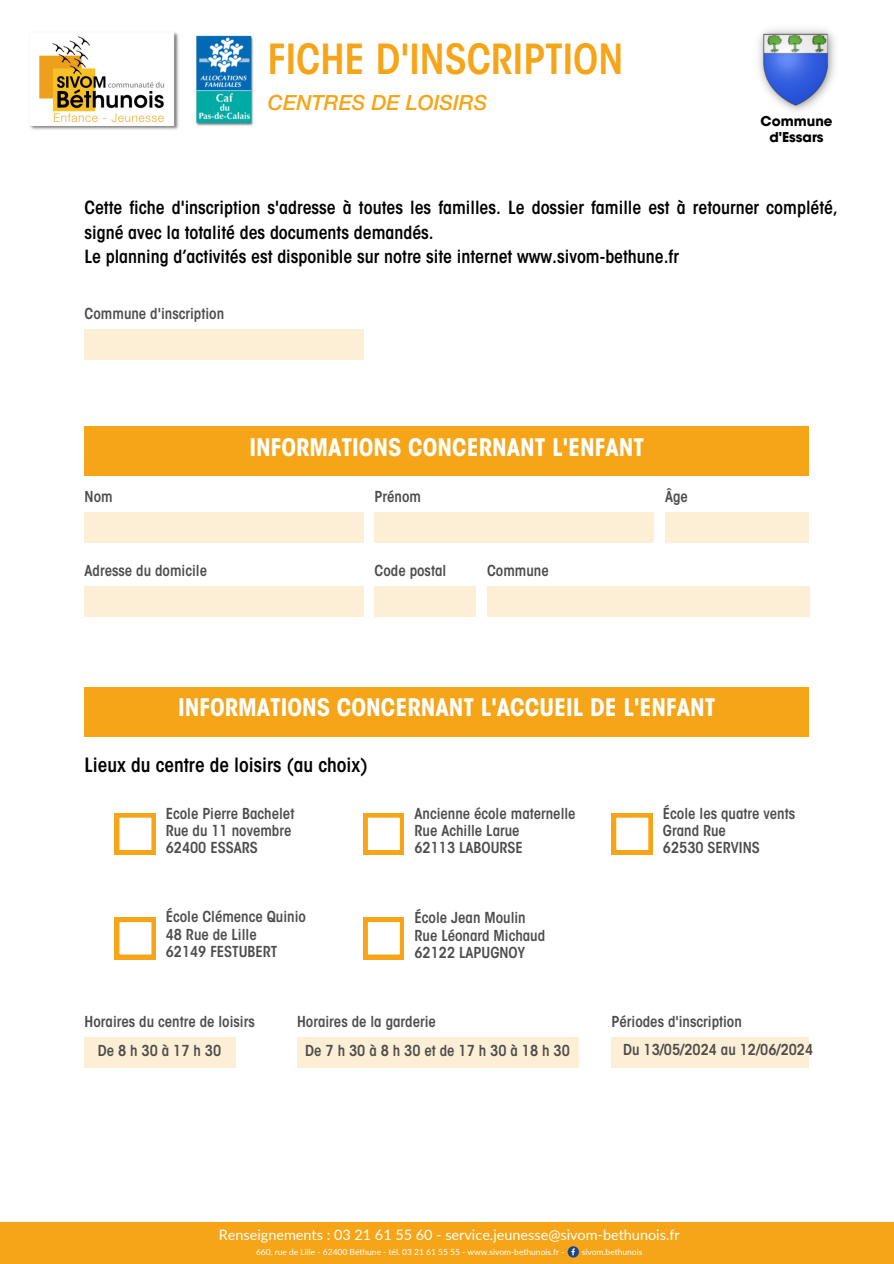
<style>
.page{position:relative;width:894px;height:1264px;background:#fff}
.page>*{position:absolute;margin:0;border:0;box-sizing:border-box;transform-origin:0 0}
.t1{font:600 condensed 41.1px "ITC Avant Garde Std";color:#f5a517}
.t2{font:700 condensed 24px "ITC Avant Garde Std";color:#fff}
.t3{font:italic 500 21px "Helvetica Neue Cyr";color:#f5a517}
.t4{font:600 condensed 19.5px "ITC Avant Garde Std";color:#000}
.t5{font:600 condensed 18px/24.8px "ITC Avant Garde Std";color:#000}
.t6{font:600 condensed 15px "ITC Avant Garde Std";color:#4d4d4d}
.t7{font:600 condensed 15px "ITC Avant Garde Std";letter-spacing:.265em;color:#4d4d4d}
.t8{font:14.4px "Lato";color:#fff}
.t9{font:700 13.5px "ITC Avant Garde Std";color:#000}
.t10{font:8.4px "Lato";color:#fff}
</style>
<div class="page">
<img style="left:29px;top:32px;width:150px;height:98px">
<img style="left:196px;top:36px;width:57px;height:90px">
<div style="left:85px;top:687px;width:723px;height:49px;background:#f5a517"></div>
<div style="left:85px;top:329px;width:279px;height:31px;background:#fdefd6"></div>
<div style="left:85px;top:1036px;width:151px;height:31px;background:#fdefd6"></div>
<div style="left:297px;top:1036px;width:281px;height:31px;background:#fdefd6"></div>
<div style="left:0;top:1222px;width:893px;height:41px;background:#f5a517"></div>
<svg style="left:567px;top:1246px;width:11px;height:11px"></svg>
<div style="left:85px;top:426px;width:723px;height:49px;background:#f5a517"></div>
<div style="left:85px;top:512px;width:279px;height:31px;background:#fdefd6"></div>
<div style="left:374px;top:512px;width:279px;height:31px;background:#fdefd6"></div>
<div style="left:85px;top:586px;width:279px;height:31px;background:#fdefd6"></div>
<div style="left:665px;top:512px;width:143px;height:31px;background:#fdefd6"></div>
<div style="left:374px;top:586px;width:101px;height:31px;background:#fdefd6"></div>
<div style="left:487px;top:586px;width:321px;height:31px;background:#fdefd6"></div>
<div style="left:115px;top:813px;width:41px;height:41px;background:#f5a517"></div>
<svg style="left:119px;top:817px;width:33px;height:33px"></svg>
<svg style="left:363px;top:813px;width:41px;height:41px"></svg>
<svg style="left:611px;top:813px;width:41px;height:41px"></svg>
<div style="left:115px;top:917px;width:41px;height:41px;background:#f5a517"></div>
<svg style="left:115px;top:922px;width:40px;height:37px"></svg>
<svg style="left:363px;top:917px;width:41px;height:42px"></svg>
<div style="left:611px;top:1036px;width:197px;height:31px;background:#fdefd6"></div>
<img style="left:759px;top:29px;width:76px;height:83px">
<p class="t1" style="left:268px;top:44px;width:357px">FICHE D'INSCRIPTION</p>
<h6 class="t3" style="left:268px;top:95px;width:221px">CENTRES DE LOISIRS</h6>
<p class="t9" style="left:760px;top:116px;width:73px">Commune</p>
<p class="t9" style="left:769px;top:132px;width:56px">d'Essars</p>
<p class="t5" style="left:84px;top:197px;width:754px">Cette fiche d'inscription s'adresse à toutes les familles. Le dossier famille est à retourner complété, signé avec la totalité des documents demandés.<br>Le planning d’activités est disponible sur notre site internet www.sivom-bethune.fr</p>
<h1 class="t6" style="left:85px;top:308px;width:141px">Commune d'inscription</h1>
<h2 class="t2" style="left:249px;top:438px;width:396px">INFORMATIONS CONCERNANT L'ENFANT</h2>
<p class="t6" style="left:85px;top:491px;width:30px">Nom</p>
<p class="t6" style="left:374px;top:491px;width:48px">Prénom</p>
<p class="t6" style="left:665px;top:491px;width:24px">Âge</p>
<p class="t6" style="left:85px;top:565px;width:124px">Adresse du domicile</p>
<p class="t6" style="left:374px;top:565px;width:73px">Code postal</p>
<p class="t6" style="left:487px;top:565px;width:63px">Commune</p>
<p class="t2" style="left:178px;top:698px;width:539px">INFORMATIONS CONCERNANT L'ACCUEIL DE L'ENFANT</p>
<p class="t4" style="left:85px;top:757px;width:284px">Lieux du centre de loisirs (au choix)</p>
<h2 class="t6" style="left:166px;top:807px;width:130px">Ecole Pierre Bachelet</h2>
<h4 class="t6" style="left:166px;top:825px;width:127px">Rue du 11 novembre</h4>
<p class="t6" style="left:166px;top:842px;width:93px">62400 ESSARS</p>
<p class="t6" style="left:166px;top:911px;width:142px">École Clémence Quinio</p>
<h6 class="t6" style="left:166px;top:928px;width:92px">48 Rue de Lille</h6>
<p class="t6" style="left:166px;top:945px;width:113px">62149 FESTUBERT</p>
<p class="t6" style="left:414px;top:807px;width:163px">Ancienne école maternelle</p>
<h6 class="t6" style="left:414px;top:825px;width:107px">Rue Achille Larue</h6>
<p class="t6" style="left:414px;top:842px;width:110px">62113 LABOURSE</p>
<p class="t6" style="left:414px;top:912px;width:113px">École Jean Moulin</p>
<h6 class="t6" style="left:414px;top:929px;width:132px">Rue Léonard Michaud</h6>
<p class="t6" style="left:414px;top:946px;width:112px">62122 LAPUGNOY</p>
<h3 class="t6" style="left:85px;top:1015px;width:172px">Horaires du centre de loisirs</h3>
<p class="t7" style="left:98px;top:1045px;width:125px">De8h30à17h30</p>
<p class="t6" style="left:297px;top:1015px;width:140px">Horaires de la garderie</p>
<h5 class="t7" style="left:305px;top:1045px;width:266px">De7h30à8h30etde17h30à18h30</h5>
<p class="t6" style="left:662px;top:807px;width:134px">École les quatre vents</p>
<h6 class="t6" style="left:662px;top:825px;width:65px">Grand Rue</h6>
<p class="t6" style="left:662px;top:842px;width:98px">62530 SERVINS</p>
<p class="t6" style="left:611px;top:1015px;width:132px">Périodes d'inscription</p>
<p class="t6" style="left:623px;top:1043px;width:191px">Du 13/05/2024 au 12/06/2024</p>
<p class="t8" style="left:219px;top:1225px;width:462px">Renseignements : 03 21 61 55 60 - service.jeunesse@sivom-bethunois.fr</p>
<p class="t10" style="left:256px;top:1247px;width:310px">660, rue de Lille - 62400 Béthune - tél. 03 21 61 55 55 - www.sivom-bethunois.fr -</p>
<p class="t10" style="left:581px;top:1247px;width:62px">sivom.bethunois</p>
</div>
